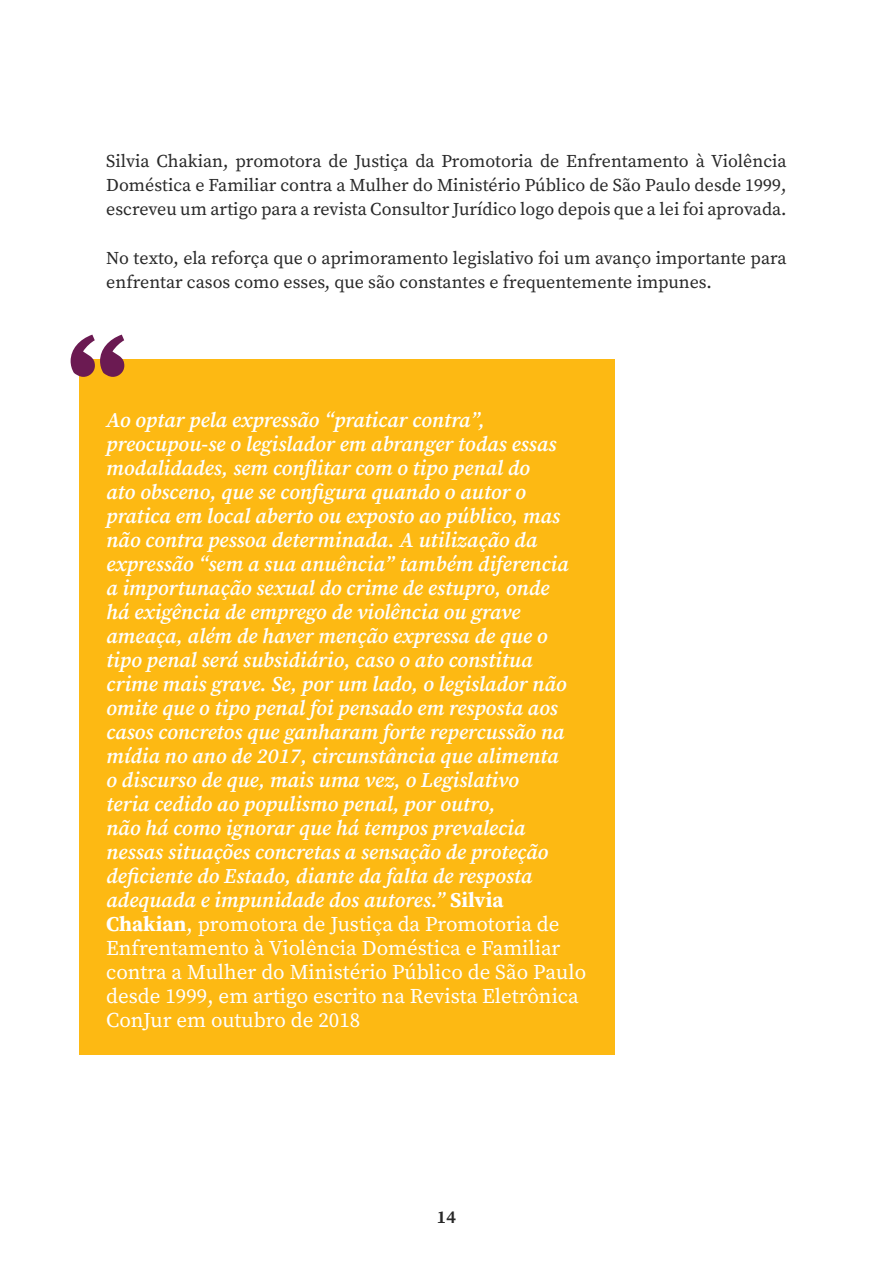
<style>
.page{position:relative;width:893px;height:1263px;background:#fff}
.page>*{position:absolute;margin:0;border:0;box-sizing:border-box;transform-origin:0 0}
.Título{font:135px "Source Serif Variable";color:#6b1a52}
.Olho{font:italic 21px/24px "Source Serif Variable";letter-spacing:.02em;color:#fff}
.Texto{font:18px/24px "Source Serif Variable";color:#282828;text-align:justify}
.t1{font:700 18px "Source Serif Pro";color:#282828}
.s1{font-style:normal}
</style>
<div class="page">
<div style="left:79px;top:359px;width:535px;height:695px;background:#fdb913"></div>
<p class="Texto" style="left:106px;top:149px;width:682px">Silvia Chakian, promotora de Justiça da Promotoria de Enfrentamento à Violência Doméstica e Familiar contra a Mulher do Ministério Público de São Paulo desde 1999, escreveu um artigo para a revista Consultor Jurídico logo depois que a lei foi aprovada.</p>
<p class="Texto" style="left:106px;top:245px;width:682px">No texto, ela reforça que o aprimoramento legislativo foi um avanço importante para enfrentar casos como esses, que são constantes e frequentemente impunes.</p>
<p class="Título" style="left:68px;top:298px;width:57px">“</p>
<p class="Olho" style="left:106px;top:408px;width:481px">Ao optar pela expressão “praticar contra”, preocupou-se o legislador em abranger todas essas modalidades, sem conflitar com o tipo penal do<br>ato obsceno, que se configura quando o autor o pratica em local aberto ou exposto ao público, mas não contra pessoa determinada. A utilização da expressão “sem a sua anuência” também diferencia<br>a importunação sexual do crime de estupro, onde<br>há exigência de emprego de violência ou grave ameaça, além de haver menção expressa de que o tipo penal será subsidiário, caso o ato constitua crime mais grave. Se, por um lado, o legislador não omite que o tipo penal foi pensado em resposta aos casos concretos que ganharam forte repercussão na mídia no ano de 2017, circunstância que alimenta<br>o discurso de que, mais uma vez, o Legislativo<br>teria cedido ao populismo penal, por outro,<br>não há como ignorar que há tempos prevalecia nessas situações concretas a sensação de proteção deficiente do Estado, diante da falta de resposta adequada e impunidade dos autores.” <span class="s1">Silvia Chakian, promotora de Justiça da Promotoria de Enfrentamento à Violência Doméstica e Familiar contra a Mulher do Ministério Público de São Paulo desde 1999, em artigo escrito na Revista Eletrônica ConJur em outubro de 2018</span></p>
<p class="t1" style="left:437px;top:1206px;width:21px">14</p>
</div>
